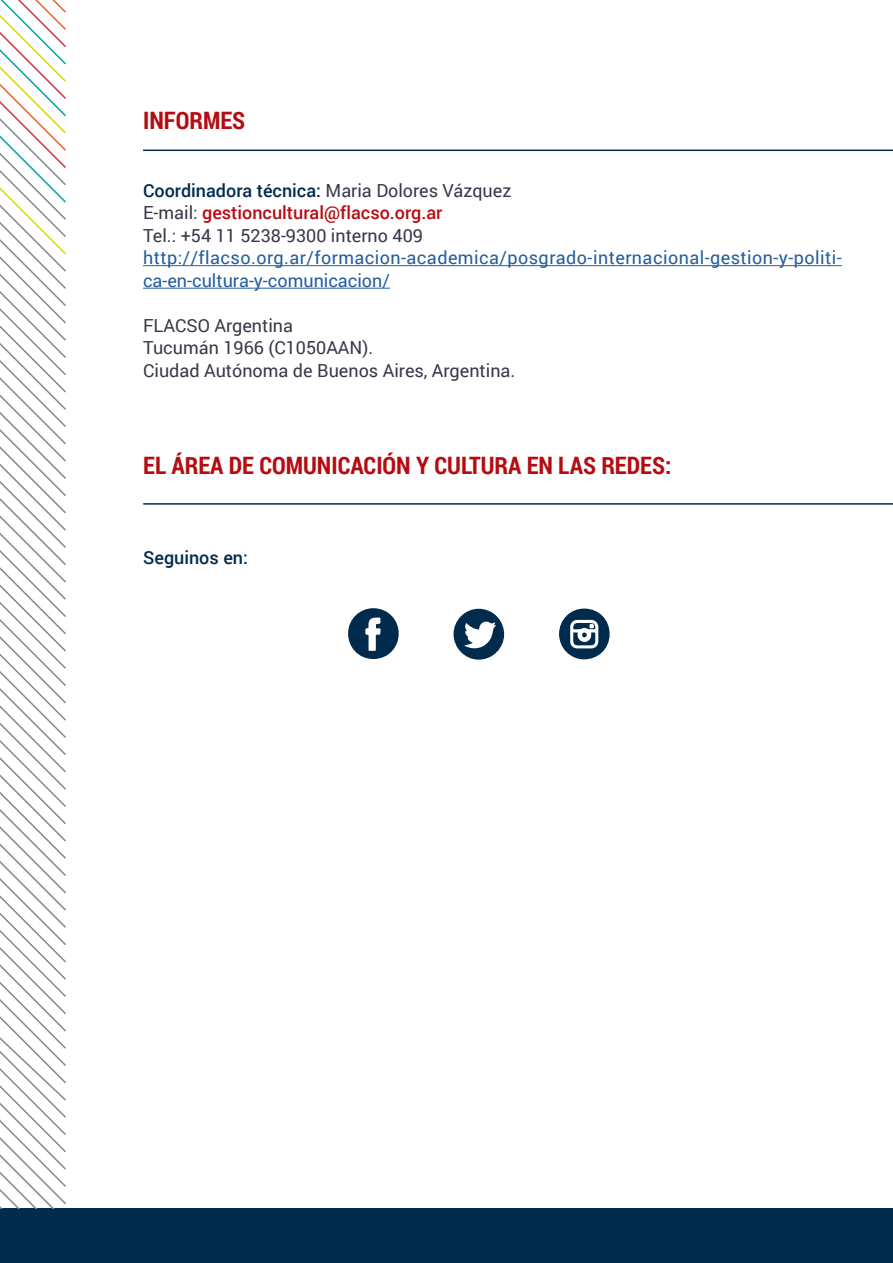
<style>
.page{position:relative;width:893px;height:1263px;background:#fff}
.page>*{position:absolute;margin:0;border:0;box-sizing:border-box;transform-origin:0 0}
.t1{font:700 24px "Roboto Condensed";color:#b50c12}
.t2{font:18px/22.5px "Roboto";color:#3b3649}
.t3{font:18px/22.5px "Roboto";letter-spacing:.025em;color:#235d9c}
.t4{font:500 18px "Roboto";color:#002b4d}
.s1{font-weight:500;color:#002b4d}
.s2{font-weight:500;color:#b50c12}
</style>
<div class="page">
<hr style="left:143px;top:265px;width:699px;height:1px;background:#235d9c">
<hr style="left:143px;top:288px;width:247px;height:1px;background:#235d9c">
<div style="left:0;top:1209px;width:893px;height:54px;background:#002b4d"></div>
<hr style="left:143px;top:150px;width:750px;height:1px;background:#002b4d">
<hr style="left:143px;top:503px;width:750px;height:2px;background:#002b4d">
<svg style="left:0;top:0;width:68px;height:1209px"></svg>
<svg style="left:348px;top:608px;width:51px;height:51px"></svg>
<svg style="left:453px;top:609px;width:52px;height:51px"></svg>
<svg style="left:559px;top:608px;width:51px;height:52px"></svg>
<h1 class="t1" style="left:143px;top:104px;width:104px">INFORMES</h1>
<p class="t2" style="left:143px;top:178px;width:370px"><span class="s1">Coordinadora técnica:</span> Maria Dolores Vázquez<br>E-mail: <span class="s2">gestioncultural@flacso.org.ar<br></span>Tel.: +54 11 5238-9300 interno 409</p>
<p class="t3" style="left:143px;top:246px;width:700px">http://flacso.org.ar/formacion-academica/posgrado-internacional-gestion-y-politi&shy;ca-en-cultura-y-comunicacion/</p>
<p class="t2" style="left:143px;top:313px;width:374px">FLACSO Argentina<br>Tucumán 1966 (C1050AAN).<br>Ciudad Autónoma de Buenos Aires, Argentina.</p>
<h1 class="t1" style="left:143px;top:449px;width:530px">EL ÁREA DE COMUNICACIÓN Y CULTURA EN LAS REDES:</h1>
<p class="t4" style="left:143px;top:545px;width:106px">Seguinos en:</p>
</div>
